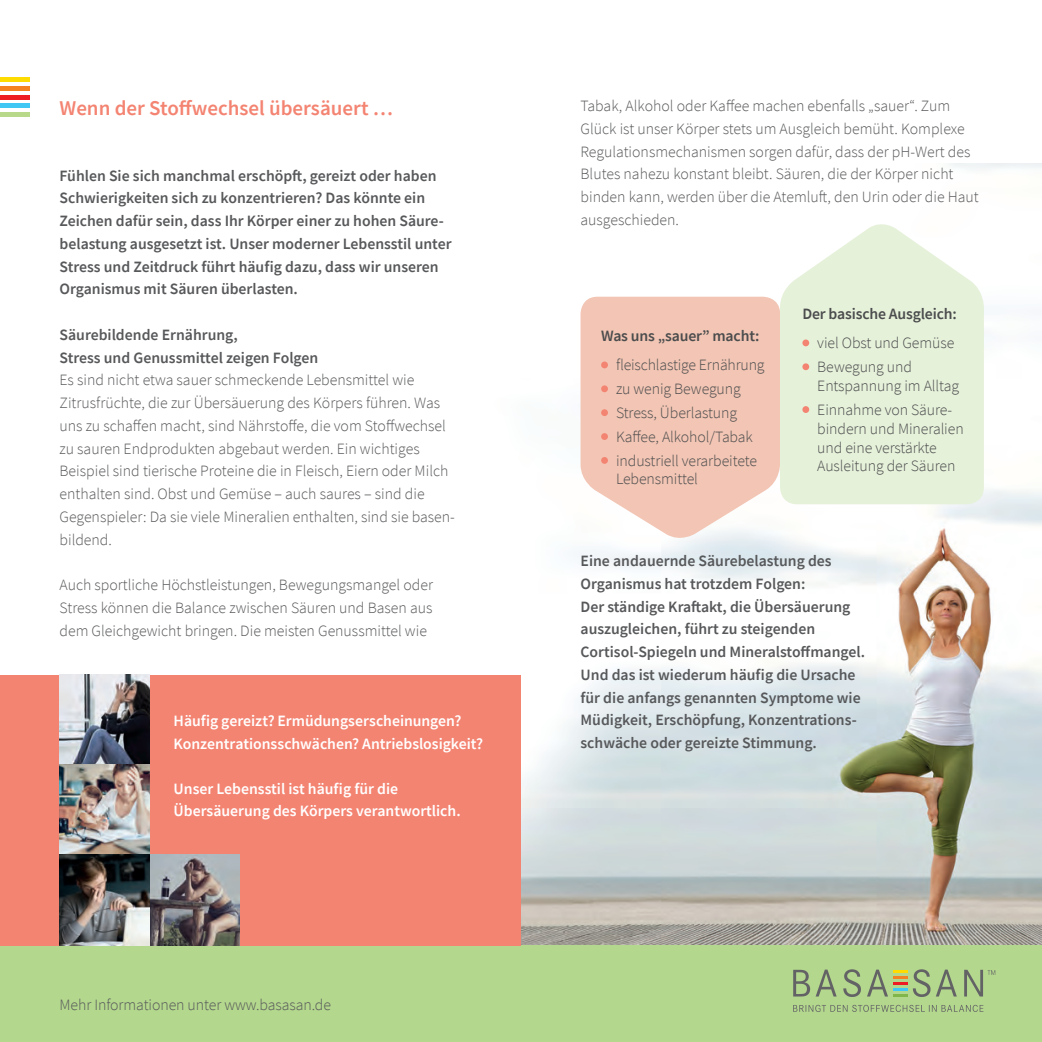
<style>
.page{position:relative;width:1042px;height:1042px;background:#fff}
.page>*{position:absolute;margin:0;border:0;box-sizing:border-box;transform-origin:0 0}
.t1{font:600 21px "Source Sans Pro";color:#f48472}
.t2{font:300 15.75px/22.8px "Source Sans Pro";color:#57585a}
.t3{font:600 15.75px/22.8px "Source Sans Pro";color:#57585a}
.t4{font:300 15.75px/23.8px "Source Sans Pro";letter-spacing:-.005em;color:#4b4c4d}
.t5{font:600 15.75px/22.4px "Source Sans Pro";color:#fff}
.t6{font:600 15.75px "Source Sans Pro";letter-spacing:-.01em;color:#4b4c4d}
</style>
<div class="page">
<img style="left:521px;top:163px;width:521px;height:782px">
<div style="left:0;top:945px;width:1042px;height:97px;background:#b3d78d"></div>
<div style="left:0;top:675px;width:521px;height:270px;background:#f48472"></div>
<img style="left:60px;top:675px;width:90px;height:179px">
<img style="left:60px;top:854px;width:180px;height:91px">
<svg style="left:580px;top:297px;width:200px;height:246px;background:#f3ccbd"></svg>
<svg style="left:780px;top:219px;width:204px;height:285px;background:#e9f2de"></svg>
<div style="left:601px;top:361px;width:7px;height:7px;background:#f48472;border-radius:50%"></div>
<div style="left:601px;top:385px;width:7px;height:7px;background:#f48472;border-radius:50%"></div>
<div style="left:601px;top:409px;width:7px;height:7px;background:#f48472;border-radius:50%"></div>
<div style="left:601px;top:433px;width:7px;height:7px;background:#f48472;border-radius:50%"></div>
<div style="left:601px;top:457px;width:7px;height:7px;background:#f48472;border-radius:50%"></div>
<div style="left:802px;top:339px;width:7px;height:7px;background:#f48472;border-radius:50%"></div>
<div style="left:802px;top:363px;width:7px;height:7px;background:#f48472;border-radius:50%"></div>
<div style="left:802px;top:406px;width:7px;height:7px;background:#f48472;border-radius:50%"></div>
<svg style="left:793px;top:1005px;width:190px;height:7px"></svg>
<svg style="left:793px;top:969px;width:202px;height:28px"></svg>
<hr style="left:893px;top:993px;width:14px;height:3px;background:#b8d989">
<hr style="left:0;top:77px;width:30px;height:4px;background:#ffdc01">
<hr style="left:0;top:86px;width:30px;height:4px;background:#f58220">
<hr style="left:0;top:95px;width:30px;height:4px;background:#ee1d23">
<hr style="left:0;top:104px;width:30px;height:4px;background:#40c7f4">
<hr style="left:0;top:113px;width:30px;height:4px;background:#b8d989">
<h1 class="t1" style="left:60px;top:94px;width:335px">Wenn der Stoffwechsel übersäuert …</h1>
<p class="t2" style="left:580px;top:94px;width:400px">Tabak, Alkohol oder Kaffee machen ebenfalls „sauer“. Zum Glück ist unser Körper stets um Ausgleich bemüht. Komplexe Regulationsmechanismen sorgen dafür, dass der pH-Wert des Blutes nahezu konstant bleibt. Säuren, die der Körper nicht binden kann, werden über die Atemluft, den Urin oder die Haut ausgeschieden.</p>
<p class="t3" style="left:60px;top:164px;width:393px">Fühlen Sie sich manchmal erschöpft, gereizt oder haben Schwierigkeiten sich zu konzentrieren? Das könnte ein Zeichen dafür sein, dass Ihr Körper einer zu hohen Säure&shy;belastung ausgesetzt ist. Unser moderner Lebensstil unter Stress und Zeitdruck führt häufig dazu, dass wir unseren Organismus mit Säuren überlasten.</p>
<p class="t3" style="left:60px;top:323px;width:260px">Säurebildende Ernährung,<br>Stress und Genussmittel zeigen Folgen</p>
<p class="t2" style="left:60px;top:369px;width:397px">Es sind nicht etwa sauer schmeckende Lebensmittel wie Zitrusfrüchte, die zur Übersäuerung des Körpers führen. Was uns zu schaffen macht, sind Nährstoffe, die vom Stoffwechsel zu sauren Endprodukten abgebaut werden. Ein wichtiges Beispiel sind tierische Proteine die in Fleisch, Eiern oder Milch enthalten sind. Obst und Gemüse – auch saures – sind die Gegenspieler: Da sie viele Mineralien enthalten, sind sie basen&shy;bildend.</p>
<p class="t2" style="left:60px;top:573px;width:375px;text-align:justify">Auch sportliche Höchstleistungen, Bewegungsmangel oder Stress können die Balance zwischen Säuren und Basen aus dem Gleichgewicht bringen. Die meisten Genussmittel wie</p>
<p class="t6" style="left:802px;top:304px;width:156px">Der basische Ausgleich:</p>
<p class="t4" style="left:817px;top:331px;width:139px">viel Obst und Gemüse<br>Bewegung und</p>
<p class="t4" style="left:817px;top:374px;width:143px">Entspannung im Alltag<br>Einnahme von Säure-</p>
<p class="t4" style="left:817px;top:419px;width:148px;line-height:18.9px">bindern und Mineralien und eine verstärkte<br>Ausleitung der Säuren</p>
<p class="t6" style="left:601px;top:326px;width:160px">Was uns „sauer” macht:</p>
<p class="t4" style="left:616px;top:353px;width:150px">fleischlastige Ernährung zu wenig Bewegung<br>Stress, Überlastung<br>Kaffee, Alkohol/Tabak industriell verarbeitete</p>
<p class="t4" style="left:616px;top:467px;width:83px">Lebensmittel</p>
<p class="t3" style="left:580px;top:549px;width:286px">Eine andauernde Säurebelastung des Organismus hat trotzdem Folgen:<br>Der ständige Kraftakt, die Übersäuerung auszugleichen, führt zu steigenden Cortisol-Spiegeln und Mineralstoffmangel.<br>Und das ist wiederum häufig die Ursache für die anfangs genannten Symptome wie Müdigkeit, Erschöpfung, Konzentrations&shy;schwäche oder gereizte Stimmung.</p>
<p class="t5" style="left:174px;top:710px;width:311px">Häufig gereizt? Ermüdungserscheinungen?<br>Konzentrationsschwächen? Antriebslosigkeit?</p>
<p class="t5" style="left:174px;top:777px;width:288px">Unser Lebensstil ist häufig für die<br>Übersäuerung des Körpers verantwortlich.</p>
<p class="t2" style="left:60px;top:994px;width:273px">Mehr Informationen unter www.basasan.de</p>
</div>
